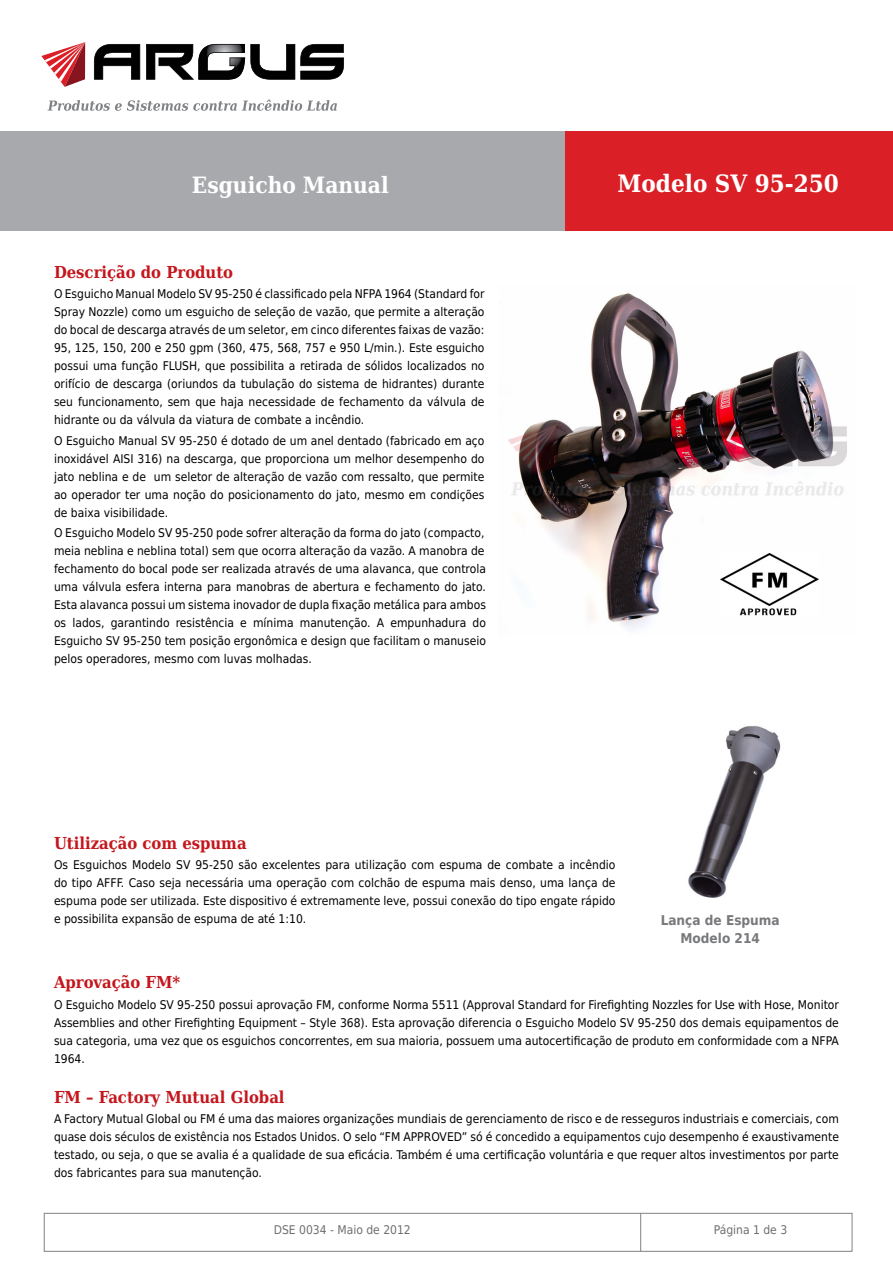
<style>
.page{position:relative;width:893px;height:1263px;background:#fff}
.page>*{position:absolute;margin:0;border:0;box-sizing:border-box;transform-origin:0 0}
.t1{font:700 24px "DejaVu Serif Condensed";color:#fff}
.t2{font:700 22.5px "DejaVu Serif Condensed";color:#fff}
.t3{font:700 16.5px "DejaVu Serif Condensed";color:#c4161c}
.t4{font:700 13.5px/18px "DejaVu Sans Condensed";color:#77787b;text-align:center}
.t5{font:12px/18px "DejaVu Sans Condensed";color:#000;text-align:justify}
.t6{font:12px "DejaVu Sans Condensed";color:#6d6e71}
</style>
<div class="page">
<div style="left:44px;top:1213px;width:808px;height:39px;border:1px solid #808285"></div>
<hr style="left:640px;top:1213px;width:1px;height:38px;background:#808285">
<img style="left:500px;top:293px;width:347px;height:336px">
<div style="left:0;top:132px;width:581px;height:99px;background:#a7a9ac"></div>
<div style="left:565px;top:132px;width:328px;height:99px;background:#da1f26"></div>
<svg style="left:94px;top:44px;width:46px;height:36px"></svg>
<svg style="left:41px;top:42px;width:44px;height:45px"></svg>
<svg style="left:146px;top:44px;width:198px;height:36px"></svg>
<svg style="left:48px;top:100px;width:289px;height:11px"></svg>
<img style="left:688px;top:725px;width:93px;height:173px">
<img style="left:720px;top:553px;width:98px;height:64px">
<h2 class="t2" style="left:192px;top:165px;width:198px">Esguicho Manual</h2>
<h1 class="t1" style="left:618px;top:163px;width:223px">Modelo SV 95-250</h1>
<h3 class="t3" style="left:54px;top:258px;width:181px">Descrição do Produto</h3>
<p class="t5" style="left:54px;top:285px;width:432px">O Esguicho Manual Modelo SV 95-250 é classificado pela NFPA 1964 (Standard for Spray Nozzle) como um esguicho de seleção de vazão, que permite a alteração do bocal de descarga através de um seletor, em cinco diferentes faixas de vazão:<br>95, 125, 150, 200 e 250 gpm (360, 475, 568, 757 e 950 L/min.). Este esguicho possui uma função FLUSH, que possibilita a retirada de sólidos localizados no orifício de descarga (oriundos da tubulação do sistema de hidrantes) durante seu funcionamento, sem que haja necessidade de fechamento da válvula de hidrante ou da válvula da viatura de combate a incêndio.</p>
<p class="t5" style="left:54px;top:431px;width:432px">O Esguicho Manual SV 95-250 é dotado de um anel dentado (fabricado em aço inoxidável AISI 316) na descarga, que proporciona um melhor desempenho do jato neblina e de um seletor de alteração de vazão com ressalto, que permite ao operador ter uma noção do posicionamento do jato, mesmo em condições de baixa visibilidade.</p>
<p class="t5" style="left:54px;top:523px;width:433px;text-align:left">O Esguicho Modelo SV 95-250 pode sofrer alteração da forma do jato (compacto, meia neblina e neblina total) sem que ocorra alteração da vazão. A manobra de fechamento do bocal pode ser realizada através de uma alavanca, que controla uma válvula esfera interna para manobras de abertura e fechamento do jato.<br>Esta alavanca possui um sistema inovador de dupla fixação metálica para ambos os lados, garantindo resistência e mínima manutenção. A empunhadura do Esguicho SV 95-250 tem posição ergonômica e design que facilitam o manuseio pelos operadores, mesmo com luvas molhadas.</p>
<h3 class="t3" style="left:54px;top:828px;width:194px">Utilização com espuma</h3>
<p class="t5" style="left:54px;top:855px;width:563px">Os Esguichos Modelo SV 95-250 são excelentes para utilização com espuma de combate a incêndio do tipo AFFF. Caso seja necessária uma operação com colchão de espuma mais denso, uma lança de espuma pode ser utilizada. Este dispositivo é extremamente leve, possui conexão do tipo engate rápido e possibilita expansão de espuma de até 1:10.</p>
<p class="t4" style="left:661px;top:911px;width:121px">Lança de Espuma<br>Modelo 214</p>
<h3 class="t3" style="left:54px;top:968px;width:128px">Aprovação FM*</h3>
<p class="t5" style="left:54px;top:995px;width:786px">O Esguicho Modelo SV 95-250 possui aprovação FM, conforme Norma 5511 (Approval Standard for Firefighting Nozzles for Use with Hose, Monitor Assemblies and other Firefighting Equipment – Style 368). Esta aprovação diferencia o Esguicho Modelo SV 95-250 dos demais equipamentos de sua categoria, uma vez que os esguichos concorrentes, em sua maioria, possuem uma autocertificação de produto em conformidade com a NFPA 1964.</p>
<h3 class="t3" style="left:54px;top:1082px;width:232px">FM – Factory Mutual Global</h3>
<p class="t5" style="left:54px;top:1109px;width:786px">A Factory Mutual Global ou FM é uma das maiores organizações mundiais de gerenciamento de risco e de resseguros industriais e comerciais, com quase dois séculos de existência nos Estados Unidos. O selo “FM APPROVED” só é concedido a equipamentos cujo desempenho é exaustivamente testado, ou seja, o que se avalia é a qualidade de sua eficácia. Também é uma certificação voluntária e que requer altos investimentos por parte dos fabricantes para sua manutenção.</p>
<p class="t6" style="left:274px;top:1220px;width:138px">DSE 0034 - Maio de 2012</p>
<p class="t6" style="left:714px;top:1220px;width:75px">Página 1 de 3</p>
</div>
